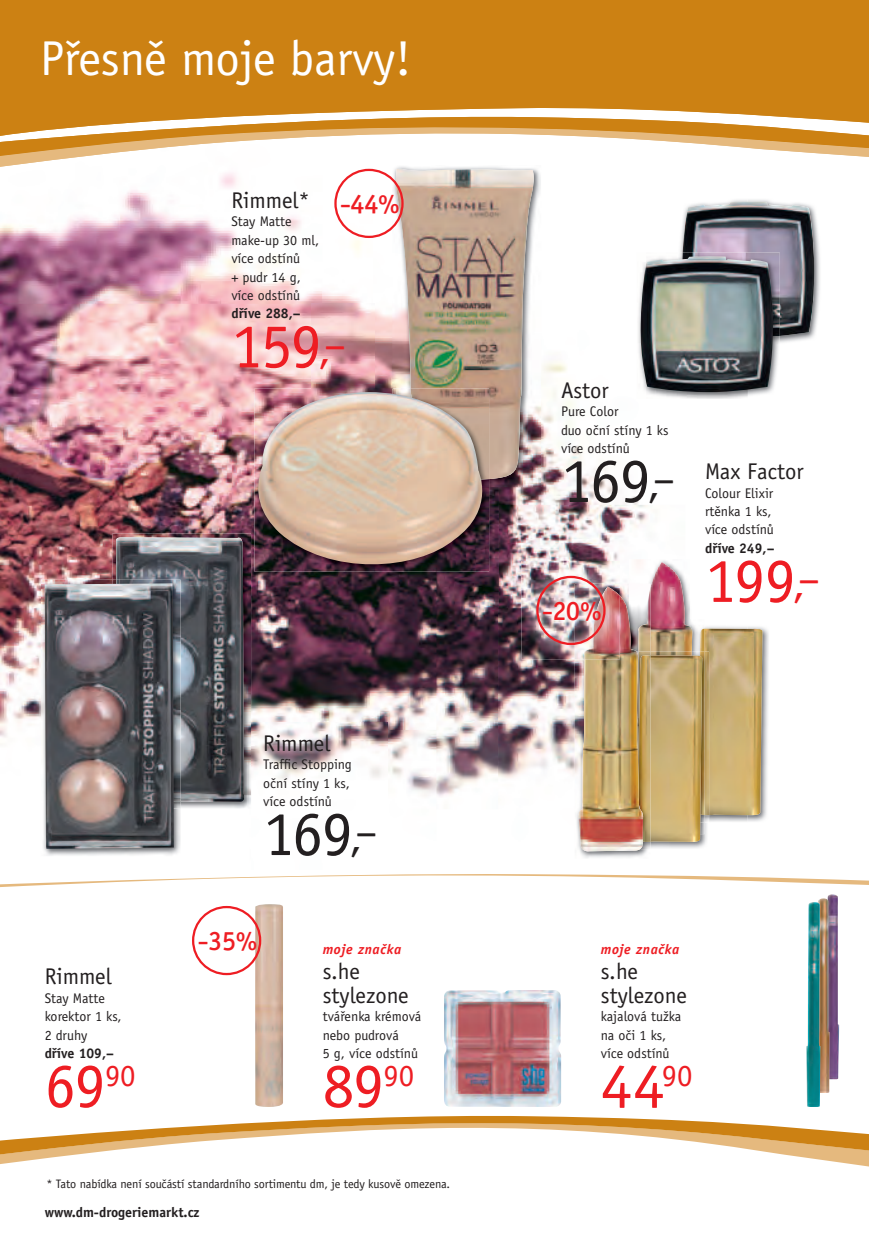
<style>
.page{position:relative;width:869px;height:1241px;background:#fff}
.page>*{position:absolute;margin:0;border:0;box-sizing:border-box;transform-origin:0 0}
.t1{font:63px "Officina Sans CE";letter-spacing:-.025em;color:#ee1d23}
.t2{font:63px "Officina Sans CE";letter-spacing:-.035em;color:#231f20}
.t3{font:49px "Officina Sans CE";letter-spacing:-.005em;color:#fff}
.t4{font:500 27.12px "Officina Sans ITC Pro";color:#ee1d23;scale:.75 1}
.t5{font:22.75px/24.2px "Officina Sans CE";color:#231f20}
.t6{font:14px/18.4px "Officina Sans CE";color:#231f20}
.t7{font:700 14px "Officina Sans CE";color:#231f20}
.t8{font:italic 700 14px "Officina Sans CE";letter-spacing:.04em;color:#ee1d23}
.t9{font:12.25px "Officina Sans CE";letter-spacing:-.01em;color:#231f20}
.s1{font-size:43.75px}
</style>
<div class="page">
<img style="left:0;top:238px;width:361px;height:66px">
<img style="left:374px;top:309px;width:18px;height:79px">
<img style="left:498px;top:361px;width:150px;height:247px">
<img style="left:0;top:304px;width:311px;height:243px">
<img style="left:311px;top:304px;width:63px;height:84px">
<img style="left:436px;top:487px;width:62px;height:310px">
<img style="left:0;top:547px;width:112px;height:61px">
<img style="left:251px;top:547px;width:185px;height:182px">
<img style="left:0;top:608px;width:41px;height:129px">
<img style="left:498px;top:608px;width:125px;height:170px">
<img style="left:387px;top:729px;width:49px;height:67px">
<div style="left:0;top:0;width:868px;height:114px;background:#cc8113"></div>
<img style="left:251px;top:722px;width:136px;height:58px">
<img style="left:779px;top:238px;width:41px;height:105px">
<img style="left:682px;top:238px;width:131px;height:98px">
<img style="left:704px;top:626px;width:65px;height:196px">
<img style="left:704px;top:628px;width:58px;height:187px">
<img style="left:628px;top:559px;width:39px;height:24px">
<img style="left:692px;top:624px;width:12px;height:27px">
<img style="left:699px;top:628px;width:5px;height:23px">
<img style="left:650px;top:562px;width:42px;height:93px">
<img style="left:650px;top:822px;width:57px;height:26px">
<svg style="left:704px;top:815px;width:4px;height:7px"></svg>
<img style="left:704px;top:651px;width:4px;height:164px">
<img style="left:692px;top:651px;width:12px;height:171px">
<img style="left:650px;top:655px;width:52px;height:186px">
<img style="left:619px;top:583px;width:9px;height:37px">
<img style="left:628px;top:583px;width:20px;height:68px">
<img style="left:635px;top:587px;width:15px;height:64px">
<img style="left:574px;top:659px;width:76px;height:199px">
<img style="left:636px;top:651px;width:1px;height:72px">
<img style="left:637px;top:651px;width:13px;height:110px">
<svg style="left:639px;top:841px;width:11px;height:8px"></svg>
<img style="left:578px;top:659px;width:41px;height:189px">
<img style="left:521px;top:561px;width:98px;height:98px">
<img style="left:574px;top:583px;width:45px;height:76px">
<img style="left:581px;top:586px;width:38px;height:73px">
<img style="left:536px;top:575px;width:69px;height:70px">
<img style="left:392px;top:314px;width:149px;height:173px">
<img style="left:395px;top:238px;width:138px;height:241px">
<img style="left:254px;top:388px;width:235px;height:183px">
<img style="left:410px;top:388px;width:79px;height:92px">
<img style="left:256px;top:392px;width:227px;height:174px">
<img style="left:112px;top:533px;width:139px;height:275px">
<img style="left:116px;top:537px;width:128px;height:264px">
<img style="left:41px;top:579px;width:139px;height:277px">
<img style="left:116px;top:579px;width:64px;height:222px">
<img style="left:45px;top:583px;width:129px;height:265px">
<svg style="left:0;top:874px;width:869px;height:293px"></svg>
<img style="left:826px;top:894px;width:12px;height:185px">
<img style="left:816px;top:898px;width:13px;height:194px">
<img style="left:805px;top:901px;width:15px;height:205px">
<img style="left:747px;top:337px;width:32px;height:60px">
<img style="left:636px;top:315px;width:111px;height:84px">
<img style="left:680px;top:252px;width:99px;height:85px">
<img style="left:639px;top:256px;width:133px;height:136px">
<img style="left:444px;top:989px;width:117px;height:117px">
<svg style="left:0;top:114px;width:868px;height:124px"></svg>
<h2 class="t3" style="left:40px;top:30px;width:373px">Přesně moje barvy!</h2>
<h3 class="t5" style="left:231px;top:188px;width:80px">Rimmel*</h3>
<p class="t6" style="left:231px;top:212px;width:89px">Stay Matte make-up 30 ml, více odstínů<br>+ pudr 14 g, více odstínů</p>
<p class="t7" style="left:231px;top:305px;width:71px">dříve 288,–</p>
<h1 class="t1" style="left:231px;top:309px;width:116px">159<span class="s1">,–</span></h1>
<h3 class="t4" style="left:340px;top:187px;width:80px">–44%</h3>
<h3 class="t5" style="left:45px;top:964px;width:68px">Rimmel</h3>
<p class="t6" style="left:45px;top:988px;width:78px">Stay Matte korektor 1 ks,<br>2 druhy</p>
<p class="t7" style="left:45px;top:1044px;width:71px">dříve 109,–</p>
<h1 class="t1" style="left:45px;top:1048px;width:92px">69<sup>90</sup></h1>
<h3 class="t5" style="left:263px;top:731px;width:68px">Rimmel</h3>
<p class="t6" style="left:263px;top:755px;width:90px">Traffic Stopping oční stíny 1 ks, více odstínů</p>
<h1 class="t2" style="left:263px;top:797px;width:115px">169<span class="s1">,–</span></h1>
<h3 class="t4" style="left:198px;top:924px;width:80px">–35%</h3>
<p class="t8" style="left:322px;top:940px;width:80px">moje značka</p>
<h3 class="t5" style="left:322px;top:958px;width:87px">s.he stylezone</h3>
<p class="t6" style="left:322px;top:1007px;width:100px">tvářenka krémová nebo pudrová<br>5 g, více odstínů</p>
<h1 class="t1" style="left:322px;top:1048px;width:93px">89<sup>90</sup></h1>
<p class="t9" style="left:46px;top:1176px;width:405px">* Tato nabídka není součástí standardního sortimentu dm, je tedy kusově omezena.</p>
<p class="t7" style="left:45px;top:1203px;width:156px">www.dm-drogeriemarkt.cz</p>
<h3 class="t5" style="left:561px;top:378px;width:49px">Astor</h3>
<p class="t6" style="left:561px;top:402px;width:109px">Pure Color<br>duo oční stíny 1 ks více odstínů</p>
<h1 class="t2" style="left:561px;top:444px;width:115px">169<span class="s1">,–</span></h1>
<h3 class="t4" style="left:542px;top:594px;width:80px">–20%</h3>
<h3 class="t5" style="left:704px;top:459px;width:100px">Max Factor</h3>
<p class="t6" style="left:704px;top:483px;width:70px">Colour Elixir rtěnka 1 ks, více odstínů</p>
<p class="t7" style="left:704px;top:540px;width:71px">dříve 249,–</p>
<h1 class="t1" style="left:704px;top:544px;width:116px">199<span class="s1">,–</span></h1>
<p class="t8" style="left:600px;top:940px;width:80px">moje značka</p>
<h3 class="t5" style="left:600px;top:958px;width:87px">s.he stylezone</h3>
<p class="t6" style="left:600px;top:1007px;width:82px">kajalová tužka na oči 1 ks, více odstínů</p>
<h1 class="t1" style="left:600px;top:1048px;width:93px">44<sup>90</sup></h1>
</div>
